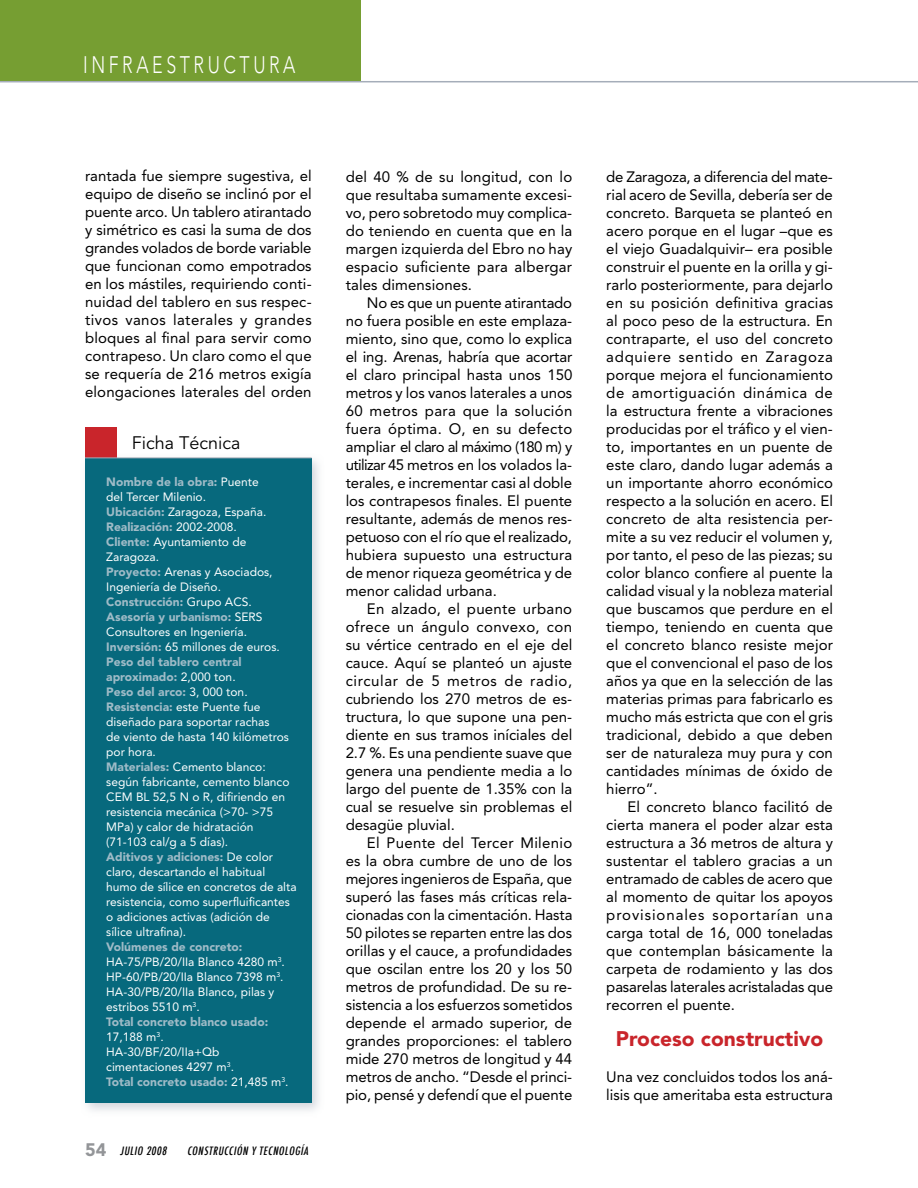
<style>
.page{position:relative;width:918px;height:1188px;background:#fff}
.page>*{position:absolute;margin:0;border:0;box-sizing:border-box;transform-origin:0 0}
.t1{font:300 23.7px "Avenir";letter-spacing:.2em;color:#fff;scale:.75 1}
.t2{font:900 21px "Avenir";color:#c9252b}
.t3{font:18px "Avenir";color:#000}
.t4{font:15px/18px "Avenir";color:#000;text-align:justify}
.t5{font:12px/15px "Avenir";color:#fff}
.t6{font:italic 500 condensed 11.25px "Futura";color:#000}
.s1{font-weight:900;color:#9fbbc7}
.s2{font-family:"Avenir";font-weight:900;font-style:normal;font-stretch:normal;font-size:18px;color:#939598}
</style>
<div class="page">
<div style="left:0;top:0;width:361px;height:82px;background:#769e32"></div>
<hr style="left:0;top:81px;width:918px;height:1px;background:#a5adb9">
<div style="left:79px;top:452px;width:247px;height:666px;background:#a5adb9;opacity:.5"></div>
<div style="left:85px;top:458px;width:226px;height:645px;background:#07697d"></div>
<div style="left:85px;top:427px;width:32px;height:31px;background:#c9252b"></div>
<hr style="left:85px;top:458px;width:227px;height:1px;background:#a5adb9">
<h1 class="t1" style="left:83px;top:51px;width:285px">INFRAESTRUCTURA</h1>
<p class="t4" style="left:85px;top:167px;width:228px">rantada fue siempre sugestiva, el equipo de diseño se inclinó por el puente arco. Un tablero atirantado y simétrico es casi la suma de dos grandes volados de borde variable que funcionan como empotrados en los mástiles, requiriendo conti&shy;nuidad del tablero en sus respec&shy;tivos vanos laterales y grandes bloques al final para servir como contrapeso. Un claro como el que se requería de 216 metros exigía elongaciones laterales del orden</p>
<p class="t4" style="left:346px;top:168px;width:228px">del 40 % de su longitud, con lo que resultaba sumamente excesi&shy;vo, pero sobretodo muy complica&shy;do teniendo en cuenta que en la margen izquierda del Ebro no hay espacio suficiente para albergar tales dimensiones.</p>
<p class="t4" style="left:346px;top:294px;width:228px;text-indent:21px">No es que un puente atirantado no fuera posible en este emplaza&shy;miento, sino que, como lo explica el ing. Arenas, habría que acortar el claro principal hasta unos 150 metros y los vanos laterales a unos 60 metros para que la solución fuera óptima. O, en su defecto ampliar el claro al máximo (180 m) y utilizar 45 metros en los volados la&shy;terales, e incrementar casi al doble los contrapesos finales. El puente resultante, además de menos res&shy;petuoso con el río que el realizado, hubiera supuesto una estructura de menor riqueza geométrica y de menor calidad urbana.</p>
<p class="t4" style="left:346px;top:600px;width:228px;text-indent:21px">En alzado, el puente urbano ofrece un ángulo convexo, con su vértice centrado en el eje del cauce. Aquí se planteó un ajuste circular de 5 metros de radio, cubriendo los 270 metros de es&shy;tructura, lo que supone una pen&shy;diente en sus tramos iníciales del 2.7 %. Es una pendiente suave que genera una pendiente media a lo largo del puente de 1.35% con la cual se resuelve sin problemas el desagüe pluvial.</p>
<p class="t4" style="left:346px;top:834px;width:228px;text-indent:21px">El Puente del Tercer Milenio es la obra cumbre de uno de los mejores ingenieros de España, que superó las fases más críticas rela&shy;cionadas con la cimentación. Hasta 50 pilotes se reparten entre las dos orillas y el cauce, a profundidades que oscilan entre los 20 y los 50 metros de profundidad. De su re&shy;sistencia a los esfuerzos sometidos depende el armado superior, de grandes proporciones: el tablero mide 270 metros de longitud y 44 metros de ancho. “Desde el princi&shy;pio, pensé y defendí que el puente</p>
<p class="t3" style="left:132px;top:432px;width:110px">Ficha Técnica</p>
<p class="t5" style="left:106px;top:474px;width:192px"><span class="s1">Nombre de la obra:</span> Puente<br>del Tercer Milenio.<br><span class="s1">Ubicación:</span> Zaragoza, España.<br><span class="s1">Realización:</span> 2002-2008.<br><span class="s1">Cliente:</span> Ayuntamiento de<br>Zaragoza.<br><span class="s1">Proyecto:</span> Arenas y Asociados,<br>Ingeniería de Diseño.<br><span class="s1">Construcción:</span> Grupo ACS.<br><span class="s1">Asesoría y urbanismo:</span> SERS<br>Consultores en Ingeniería.<br><span class="s1">Inversión:</span> 65 millones de euros.<br><span class="s1">Peso del tablero central aproximado:</span> 2,000 ton.<br><span class="s1">Peso del arco:</span> 3, 000 ton.<br><span class="s1">Resistencia:</span> este Puente fue diseñado para soportar rachas<br>de viento de hasta 140 kilómetros por hora.<br><span class="s1">Materiales:</span> Cemento blanco: según fabricante, cemento blanco<br>CEM BL 52,5 N o R, difiriendo en resistencia mecánica (&gt;70- &gt;75<br>MPa) y calor de hidratación (71-103 cal/g a 5 días).<br><span class="s1">Aditivos y adiciones:</span> De color claro, descartando el habitual humo de sílice en concretos de alta resistencia, como superfluificantes o adiciones activas (adición de sílice ultrafina).</p>
<p class="t5" style="left:106px;top:939px;width:184px"><span class="s1">Volúmenes de concreto:<br></span>HA-75/PB/20/IIa Blanco 4280 m<sup>3</sup>.<br>HP-60/PB/20/IIa Blanco 7398 m<sup>3</sup>.<br>HA-30/PB/20/IIa Blanco, pilas y estribos 5510 m<sup>3</sup>.<br><span class="s1">Total concreto blanco usado:<br></span>17,188 m<sup>3</sup>.<br>HA-30/BF/20/IIa+Qb cimentaciones 4297 m<sup>3</sup>.<br><span class="s1">Total concreto usado:</span> 21,485 m<sup>3</sup>.</p>
<p class="t6" style="left:85px;top:1143px;width:85px"><span class="s2">5 4</span> JULIO 2008</p>
<p class="t6" style="left:187px;top:1143px;width:125px">CONSTRUCCIÓN Y TECNOLOGÍA</p>
<p class="t4" style="left:606px;top:167px;width:228px">de Zaragoza, a diferencia del mate&shy;rial acero de Sevilla, debería ser de concreto. Barqueta se planteó en acero porque en el lugar –que es el viejo Guadalquivir– era posible construir el puente en la orilla y gi&shy;rarlo posteriormente, para dejarlo en su posición definitiva gracias al poco peso de la estructura. En contraparte, el uso del concreto adquiere sentido en Zaragoza porque mejora el funcionamiento de amortiguación dinámica de la estructura frente a vibraciones producidas por el tráfico y el vien&shy;to, importantes en un puente de este claro, dando lugar además a un importante ahorro económico respecto a la solución en acero. El concreto de alta resistencia per&shy;mite a su vez reducir el volumen y, por tanto, el peso de las piezas; su color blanco confiere al puente la calidad visual y la nobleza material que buscamos que perdure en el tiempo, teniendo en cuenta que el concreto blanco resiste mejor que el convencional el paso de los años ya que en la selección de las materias primas para fabricarlo es mucho más estricta que con el gris tradicional, debido a que deben ser de naturaleza muy pura y con cantidades mínimas de óxido de hierro”.</p>
<p class="t4" style="left:606px;top:797px;width:228px;text-indent:21px">El concreto blanco facilitó de cierta manera el poder alzar esta estructura a 36 metros de altura y sustentar el tablero gracias a un entramado de cables de acero que al momento de quitar los apoyos provisionales soportarían una carga total de 16, 000 toneladas que contemplan básicamente la carpeta de rodamiento y las dos pasarelas laterales acristaladas que recorren el puente.</p>
<h2 class="t2" style="left:616px;top:1025px;width:209px">Proceso constructivo</h2>
<p class="t4" style="left:606px;top:1067px;width:228px">Una vez concluidos todos los aná&shy;lisis que ameritaba esta estructura</p>
</div>
